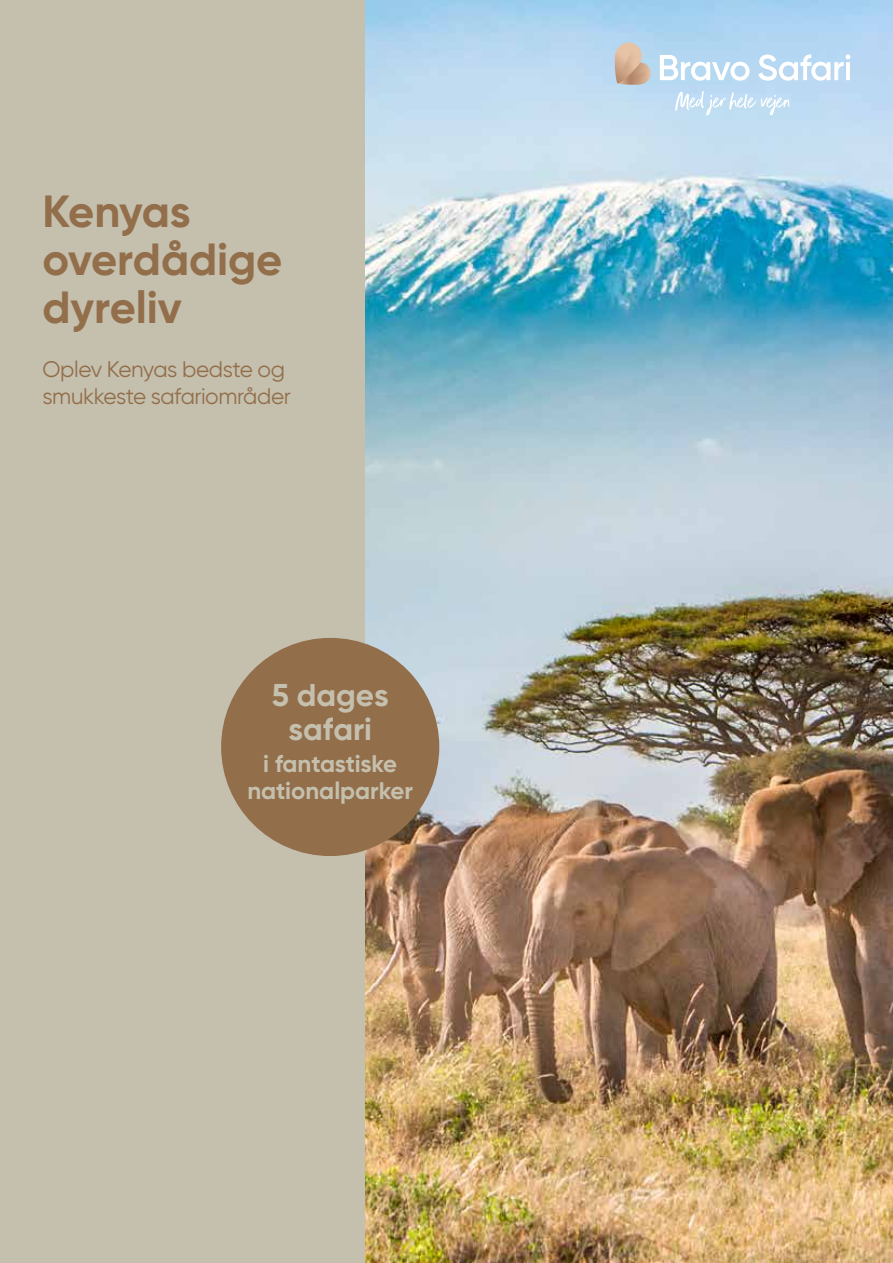
<style>
.page{position:relative;width:893px;height:1263px;background:#fff}
.page>*{position:absolute;margin:0;border:0;box-sizing:border-box;transform-origin:0 0}
.t1{font:700 45px/48px "Gilroy";letter-spacing:-.005em;color:#926e4b}
.t2{font:700 31.5px/34.5px "Gilroy";color:#c5c0ae;text-align:center}
.t3{font:700 24px/27px "Gilroy";color:#c5c0ae;text-align:center}
.t4{font:22.5px/27px "Gilroy";letter-spacing:-.02em;color:#926e4b}
</style>
<div class="page">
<img style="left:364px;top:0;width:529px;height:1263px">
<div style="left:0;top:0;width:364px;height:1263px;background:#c5c0ae"></div>
<svg style="left:660px;top:55px;width:90px;height:26px"></svg>
<svg style="left:758px;top:54px;width:92px;height:27px"></svg>
<svg style="left:615px;top:43px;width:37px;height:43px"></svg>
<svg style="left:675px;top:91px;width:115px;height:24px"></svg>
<div style="left:221px;top:638px;width:218px;height:218px;background:#926e4b;border-radius:50%"></div>
<h1 class="t1" style="left:43px;top:187px;width:241px">Kenyas overdådige dyreliv</h1>
<p class="t4" style="left:43px;top:356px;width:250px">Oplev Kenyas bedste og smukkeste safariområder</p>
<h2 class="t2" style="left:272px;top:677px;width:119px">5 dages safari</h2>
<p class="t3" style="left:247px;top:750px;width:167px">i fantastiske nationalparker</p>
</div>
